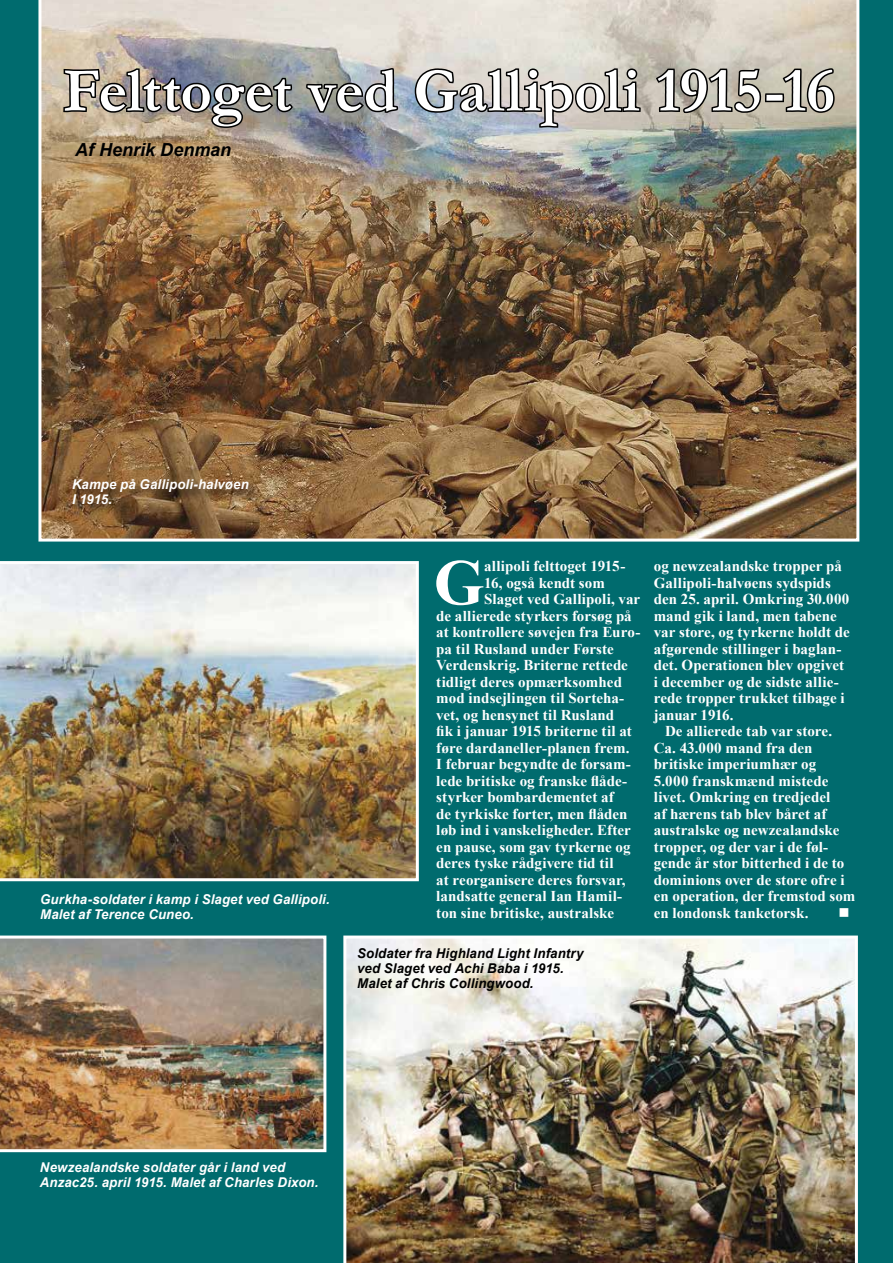
<style>
.page{position:relative;width:893px;height:1263px;background:#006b6e}
.page>*{position:absolute;margin:0;border:0;box-sizing:border-box;transform-origin:0 0}
.t1{font:700 64.8px "Times New Roman";color:#fff}
.t2{font:700 63px "Garamond";color:#fff;scale:.96 1}
.t3{font:italic 700 18px "Arial";color:#000}
.t4{font:700 15px/16.5px "Times New Roman";letter-spacing:.005em;color:#fff}
.t5{font:15px "Wingdings";color:#fff}
.t6{font:italic 700 13.5px/15px "Arial";letter-spacing:.01em;color:#fff}
.t7{font:italic 700 13.5px/15px "Arial";letter-spacing:.01em;color:#000}
</style>
<div class="page">
<img style="left:343px;top:935px;width:515px;height:328px">
<img style="left:0;top:935px;width:326px;height:217px">
<img style="left:0;top:561px;width:419px;height:320px">
<img style="left:38px;top:0;width:821px;height:541px">
<img style="left:62px;top:67px;width:232px;height:102px">
<svg style="left:305px;top:67px;width:95px;height:48px;background:#747878"></svg>
<img style="left:413px;top:0;width:229px;height:476px">
<img style="left:654px;top:66px;width:182px;height:116px">
<div style="left:71px;top:477px;width:192px;height:40px;background:#000;opacity:.78"></div>
<h2 class="t2" style="left:63px;top:48px;width:805px">Felttoget ved Gallipoli 1915-16</h2>
<p class="t3" style="left:75px;top:138px;width:157px">Af Henrik Denman</p>
<p class="t6" style="left:72px;top:477px;width:178px">Kampe på Gallipoli-halvøen<br>I 1915.</p>
<p class="t6" style="left:40px;top:892px;width:291px">Gurkha-soldater i kamp i Slaget ved Gallipoli.<br>Malet af Terence Cuneo.</p>
<h1 class="t1" style="left:434px;top:536px;width:52px">G</h1>
<p class="t4" style="left:484px;top:557px;width:143px">allipoli felttoget 1915-</p>
<p class="t4" style="left:484px;top:574px;width:122px">16, også kendt som</p>
<p class="t4" style="left:484px;top:590px;width:158px">Slaget ved Gallipoli, var</p>
<p class="t4" style="left:436px;top:607px;width:197px">de allierede styrkers forsøg på</p>
<p class="t4" style="left:436px;top:623px;width:206px">at kontrollere søvejen fra Euro-</p>
<p class="t4" style="left:436px;top:640px;width:179px">pa til Rusland under Første</p>
<p class="t4" style="left:436px;top:656px;width:193px">Verdenskrig. Briterne rettede</p>
<p class="t4" style="left:436px;top:673px;width:187px">tidligt deres opmærksomhed</p>
<p class="t4" style="left:436px;top:689px;width:189px">mod indsejlingen til Sorteha-</p>
<p class="t4" style="left:436px;top:706px;width:179px">vet, og hensynet til Rusland</p>
<p class="t4" style="left:436px;top:722px;width:197px">fik i januar 1915 briterne til at</p>
<p class="t4" style="left:436px;top:739px;width:195px">føre dardaneller-planen frem.</p>
<p class="t4" style="left:436px;top:755px;width:196px">I februar begyndte de forsam-</p>
<p class="t4" style="left:436px;top:772px;width:192px">lede britiske og franske flåde-</p>
<p class="t4" style="left:436px;top:788px;width:179px">styrker bombardementet af</p>
<p class="t4" style="left:436px;top:805px;width:193px">de tyrkiske forter, men flåden</p>
<p class="t4" style="left:436px;top:821px;width:196px">løb ind i vanskeligheder. Efter</p>
<p class="t4" style="left:436px;top:838px;width:196px">en pause, som gav tyrkerne og</p>
<p class="t4" style="left:436px;top:854px;width:179px">deres tyske rådgivere tid til</p>
<p class="t4" style="left:436px;top:871px;width:191px">at reorganisere deres forsvar,</p>
<p class="t4" style="left:436px;top:887px;width:187px">landsatte general Ian Hamil-</p>
<p class="t4" style="left:436px;top:904px;width:179px">ton sine britiske, australske</p>
<p class="t7" style="left:357px;top:946px;width:228px">Soldater fra Highland Light Infantry ved Slaget ved Achi Baba i 1915.<br>Malet af Chris Collingwood.</p>
<p class="t4" style="left:654px;top:557px;width:198px">og newzealandske tropper på<br>Gallipoli-halvøens sydspids den 25. april. Omkring 30.000 mand gik i land, men tabene var store, og tyrkerne holdt de afgørende stillinger i baglan&shy;det. Operationen blev opgivet i december og de sidste allie&shy;rede tropper trukket tilbage i januar 1916.</p>
<p class="t4" style="left:654px;top:722px;width:203px;text-indent:11px">De allierede tab var store.<br>Ca. 43.000 mand fra den britiske imperiumhær og<br>5.000 franskmænd mistede livet. Omkring en tredjedel<br>af hærens tab blev båret af australske og newzealandske tropper, og der var i de føl&shy;gende år stor bitterhed i de to dominions over de store ofre i en operation, der fremstod som en londonsk tanketorsk.</p>
<p class="t5" style="left:838px;top:904px;width:13px">■</p>
<p class="t6" style="left:40px;top:1160px;width:280px">Newzealandske soldater går i land ved<br>Anzac25. april 1915. Malet af Charles Dixon.</p>
</div>
